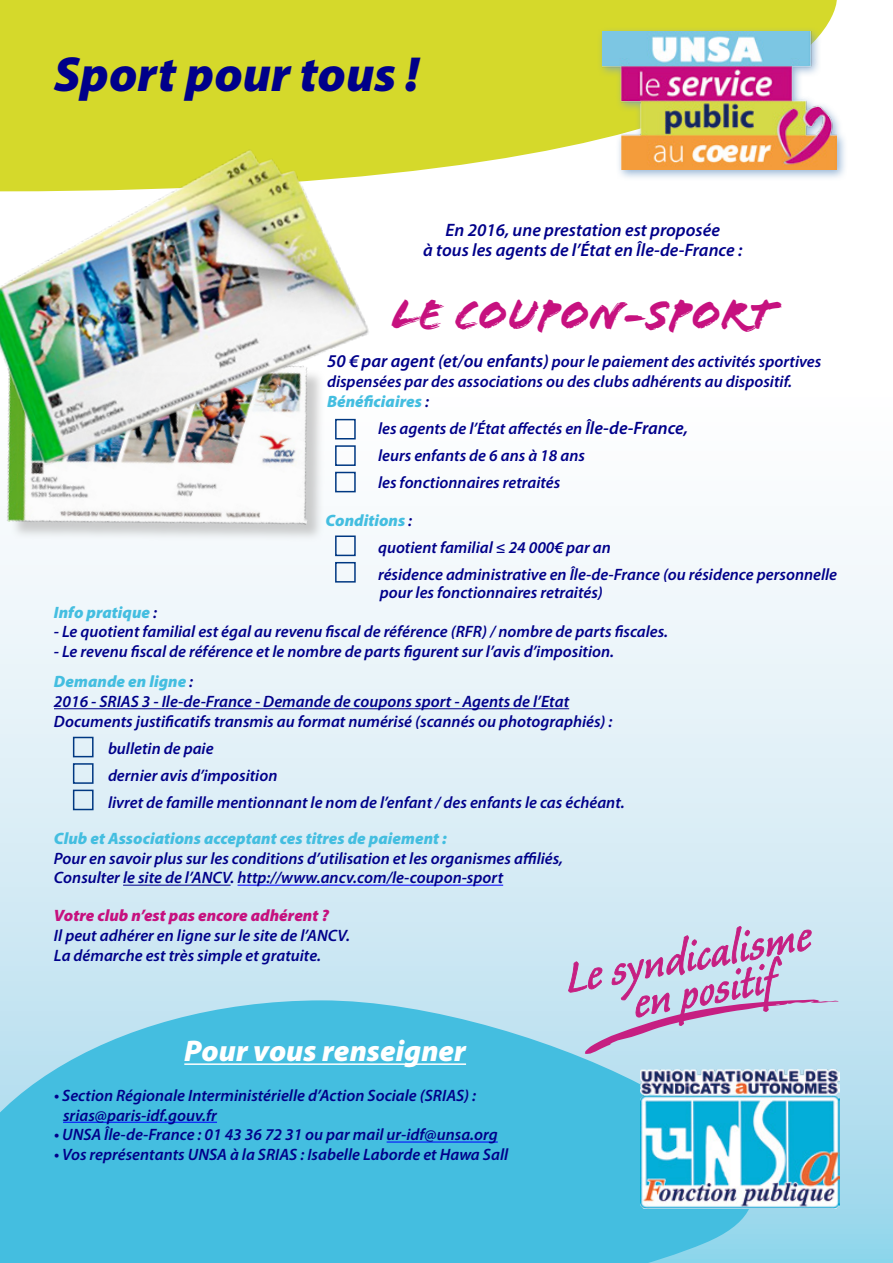
<style>
.page{position:relative;width:893px;height:1263px;background:#fff}
.page>*{position:absolute;margin:0;border:0;box-sizing:border-box;transform-origin:0 0}
.t1{font:italic 900 49.5px "Myriad Pro";color:#00008a}
.t2{font:45px "Flood Std";color:#c6117f}
.t3{font:italic 900 30px "Myriad Pro";color:#fff}
.t4{font:italic 600 18px/19.8px "Myriad Pro";color:#00008a;text-align:center}
.t5{font:italic 600 16.5px/19.8px "Myriad Pro";color:#00008a}
.t6{font:italic 900 16.5px "Myriad Pro";color:#44bee0}
.t7{font:italic 900 16.5px "Myriad Pro";color:#c6117f}
.s1{font-size:18px}
.s2{font-weight:900;color:#44bee0}
.s3{font-weight:600;color:#00008a}
</style>
<div class="page">
<div style="left:0;top:0;width:893px;height:1263px;background:linear-gradient(to bottom,#fff,#aedcee)"></div>
<img style="left:0;top:482px;width:356px;height:133px">
<hr style="left:54px;top:708px;width:515px;height:1px;background:#00008a">
<hr style="left:123px;top:885px;width:108px;height:1px;background:#00008a">
<hr style="left:238px;top:885px;width:265px;height:1px;background:#00f">
<svg style="left:0;top:0;width:837px;height:191px;background:#d8dc3e"></svg>
<div style="left:335px;top:472px;width:21px;height:20px;border:2px solid #003882"></div>
<svg style="left:0;top:1000px;width:881px;height:263px;background:#59c4e3"></svg>
<hr style="left:184px;top:1063px;width:282px;height:2px;background:#fff">
<hr style="left:63px;top:1122px;width:154px;height:1px;background:#00f">
<hr style="left:387px;top:1141px;width:111px;height:1px;background:#00f">
<svg style="left:568px;top:926px;width:271px;height:129px;background:#c5c4df"></svg>
<img style="left:640px;top:1070px;width:199px;height:139px">
<div style="left:597px;top:27px;width:251px;height:154px;background:#749dc8;opacity:.75"></div>
<img style="left:602px;top:32px;width:235px;height:137px">
<img style="left:0;top:127px;width:394px;height:355px">
<div style="left:335px;top:562px;width:21px;height:21px;border:2px solid #003882"></div>
<div style="left:335px;top:535px;width:21px;height:21px;border:2px solid #003882"></div>
<div style="left:73px;top:790px;width:21px;height:20px;border:2px solid #003882"></div>
<div style="left:73px;top:763px;width:21px;height:21px;border:2px solid #003882"></div>
<div style="left:73px;top:737px;width:21px;height:20px;border:2px solid #003882"></div>
<h1 class="t1" style="left:54px;top:46px;width:367px">Sport pour tous !</h1>
<p class="t4" style="left:423px;top:220px;width:321px">En 2016, une prestation est proposée<br>à tous les agents de l’État en Île-de-France :</p>
<h2 class="t2" style="left:391px;top:289px;width:385px">LE COUPON-SPORT</h2>
<p class="t5" style="left:327px;top:352px;width:496px"><span class="s1">50 € par agent (et/ou enfants)</span> pour le paiement des activités sportives dispensées par des associations ou des clubs adhérents au dispositif.<br><span class="s2">Bénéficiaires</span> :</p>
<p class="t5" style="left:378px;top:415px;width:311px;line-height:27px">les agents de l’État affectés en <span class="s1">Île-de-France, </span>leurs enfants de 6 ans à 18 ans<br>les fonctionnaires retraités</p>
<p class="t5" style="left:378px;top:507px;width:461px;line-height:27px;text-indent:-53px"><span class="s2">Conditions</span> :<br>quotient familial ≤ 24 000€ par an<br>résidence administrative en Île-de-France (ou résidence personnelle</p>
<p class="t5" style="left:380px;top:583px;width:225px">pour les fonctionnaires retraités)</p>
<p class="t6" style="left:54px;top:603px;width:105px">Info pratique <span class="s3">:</span></p>
<p class="t5" style="left:54px;top:622px;width:616px">- Le quotient familial est égal au revenu fiscal de référence (RFR) / nombre de parts fiscales.</p>
<p class="t5" style="left:54px;top:637px;width:562px;line-height:30px">- Le revenu fiscal de référence et le nombre de parts figurent sur l’avis d’imposition.<br><span class="s2">Demande en ligne</span> :</p>
<p class="t5" style="left:54px;top:692px;width:560px">2016 - SRIAS 3 - Ile-de-France - Demande de coupons sport - Agents de l’Etat<br>Documents justificatifs transmis au format numérisé (scannés ou photographiés) :</p>
<p class="t5" style="left:108px;top:735px;width:518px;line-height:27px">bulletin de paie<br>dernier avis d’imposition<br>livret de famille mentionnant le nom de l’enfant / des enfants le cas échéant.</p>
<p class="t6" style="left:54px;top:829px;width:394px">Club et Associations acceptant ces titres de paiement :</p>
<p class="t5" style="left:54px;top:848px;width:511px">Pour en savoir plus sur les conditions d’utilisation et les organismes affiliés,<br>Consulter le site de l’ANCV. http://www.ancv.com/le-coupon-sport</p>
<p class="t7" style="left:54px;top:906px;width:277px">Votre club n’est pas encore adhérent ?</p>
<p class="t5" style="left:54px;top:926px;width:297px">Il peut adhérer en ligne sur le site de l’ANCV.<br>La démarche est très simple et gratuite.</p>
<h3 class="t3" style="left:184px;top:1034px;width:283px">Pour vous renseigner</h3>
<p class="t5" style="left:63px;top:1086px;width:415px;text-indent:-9px">• Section Régionale Interministérielle d’Action Sociale (SRIAS) : srias@paris-idf.gouv.fr</p>
<p class="t5" style="left:54px;top:1125px;width:445px">• UNSA Île-de-France : 01 43 36 72 31 ou par mail ur-idf@unsa.org</p>
<p class="t5" style="left:54px;top:1145px;width:456px">• Vos représentants UNSA à la SRIAS : Isabelle Laborde et Hawa Sall</p>
</div>
